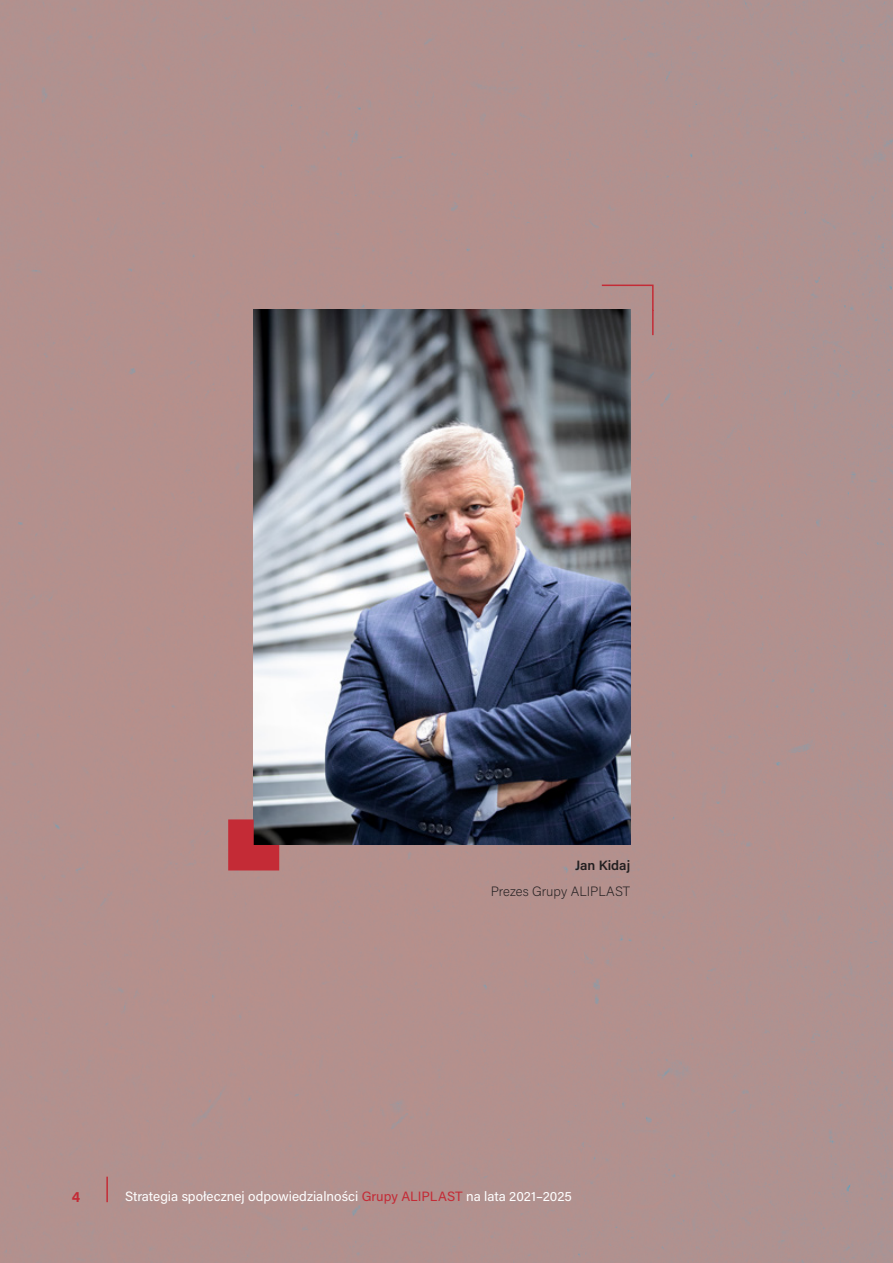
<style>
.page{position:relative;width:893px;height:1263px;background:#b2908e}
.page>*{position:absolute;margin:0;border:0;box-sizing:border-box;transform-origin:0 0}
.t1{font:700 15px "Acumin Pro";color:#c42b36}
.t2{font:13.5px "Acumin Pro";color:#fff}
.t3{font:200 13.5px "Acumin Pro";color:#231f20}
.t4{font:600 13.5px "Acumin Pro";color:#231f20}
.s1{color:#c42b36}
</style>
<div class="page">
<hr style="left:106px;top:1177px;width:2px;height:25px;background:#c42b36">
<img style="left:254px;top:309px;width:376px;height:536px">
<svg style="left:228px;top:819px;width:51px;height:51px;background:#a02f38"></svg>
<svg style="left:600px;top:284px;width:54px;height:53px;background:#8b6f6e"></svg>
<p class="t4" style="left:575px;top:856px;width:57px">Jan Kidaj</p>
<p class="t3" style="left:491px;top:882px;width:141px">Prezes Grupy ALIPLAST</p>
<p class="t1" style="left:72px;top:1186px;width:10px">4</p>
<p class="t2" style="left:125px;top:1187px;width:448px">Strategia społecznej odpowiedzialności <span class="s1">Grupy ALIPLAST</span> na lata 2021–2025</p>
</div>
